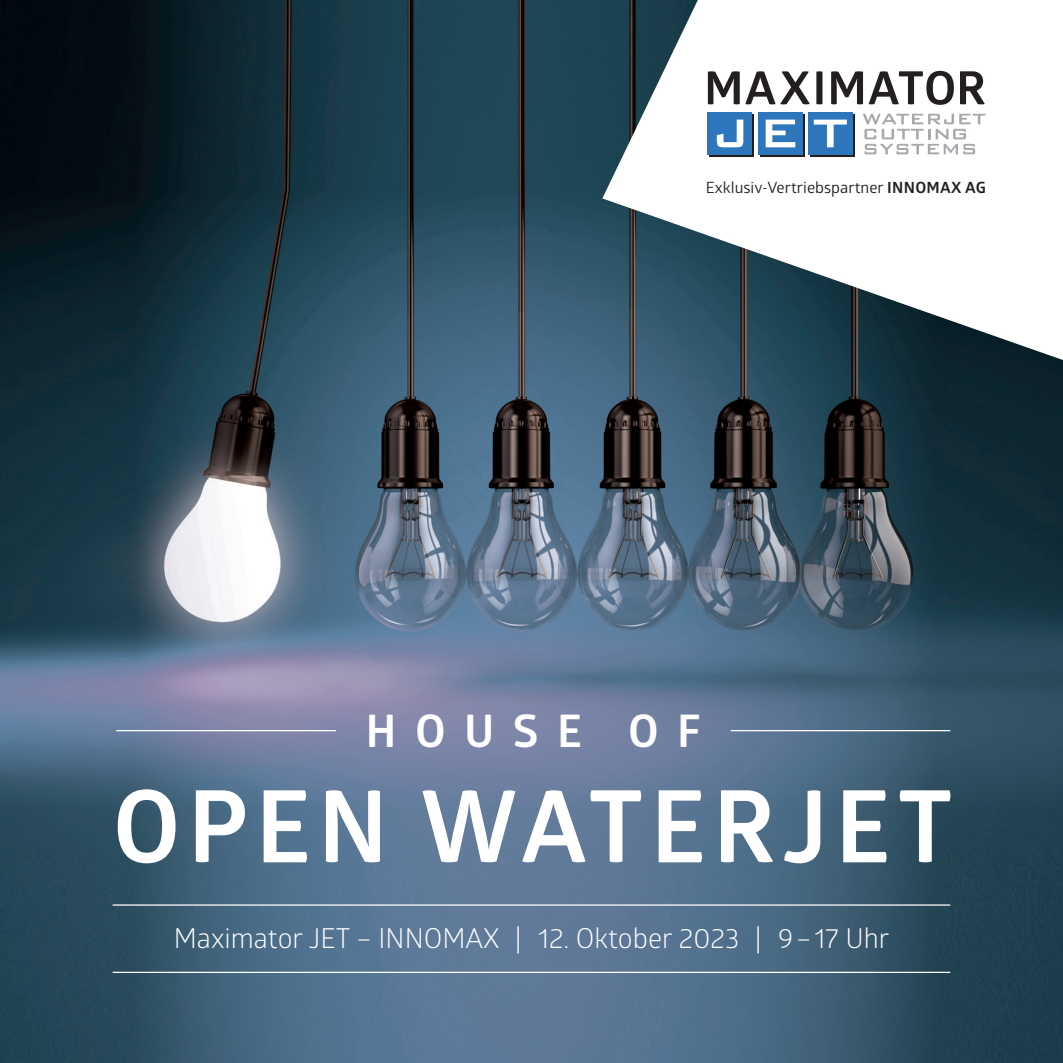
<style>
.page{position:relative;width:1063px;height:1063px;background:#fff}
.page>*{position:absolute;margin:0;border:0;box-sizing:border-box;transform-origin:0 0}
.t1{font:700 100px "Glober";letter-spacing:.07em;color:#fff}
.t2{font:700 45px "Glober";letter-spacing:.41em;color:#fff}
.t3{font:27.5px "Glober";color:#fff}
.t4{font:15.5px "Glober";color:#231f20;scale:1.04 1}
.s1{font-weight:700}
</style>
<div class="page">
<img style="left:0;top:0;width:1063px;height:1063px">
<svg style="left:602px;top:0;width:461px;height:360px"></svg>
<svg style="left:710px;top:114px;width:44px;height:42px"></svg>
<div style="left:760px;top:114px;width:44px;height:42px;background:#2e76bc"></div>
<div style="left:810px;top:114px;width:44px;height:42px;background:#2e76bc"></div>
<div style="left:708px;top:112px;width:44px;height:42px;background:#2e76bc"></div>
<div style="left:758px;top:112px;width:44px;height:42px;background:#2e76bc"></div>
<div style="left:808px;top:112px;width:44px;height:42px;background:#2e76bc"></div>
<svg style="left:863px;top:114px;width:122px;height:40px"></svg>
<svg style="left:717px;top:120px;width:26px;height:27px"></svg>
<svg style="left:766px;top:120px;width:29px;height:27px"></svg>
<svg style="left:814px;top:120px;width:33px;height:27px"></svg>
<svg style="left:708px;top:71px;width:102px;height:33px"></svg>
<svg style="left:816px;top:71px;width:6px;height:33px"></svg>
<svg style="left:831px;top:71px;width:32px;height:33px"></svg>
<svg style="left:869px;top:71px;width:85px;height:34px"></svg>
<svg style="left:960px;top:71px;width:25px;height:33px"></svg>
<hr style="left:116px;top:730px;width:220px;height:1px;background:#fff">
<hr style="left:731px;top:730px;width:219px;height:1px;background:#fff">
<hr style="left:113px;top:904px;width:837px;height:2px;background:#fff">
<hr style="left:113px;top:972px;width:837px;height:1px;background:#fff">
<p class="t4" style="left:706px;top:176px;width:271px">Exklusiv-Vertriebspartner <span class="s1">INNOMAX AG</span></p>
<h2 class="t2" style="left:366px;top:700px;width:337px">HOUSE OF</h2>
<h1 class="t1" style="left:113px;top:757px;width:842px">OPEN WATERJET</h1>
<p class="t3" style="left:174px;top:919px;width:717px">Maximator JET – INNOMAX | 12. Oktober 2023 | 9 – 17 Uhr</p>
</div>
